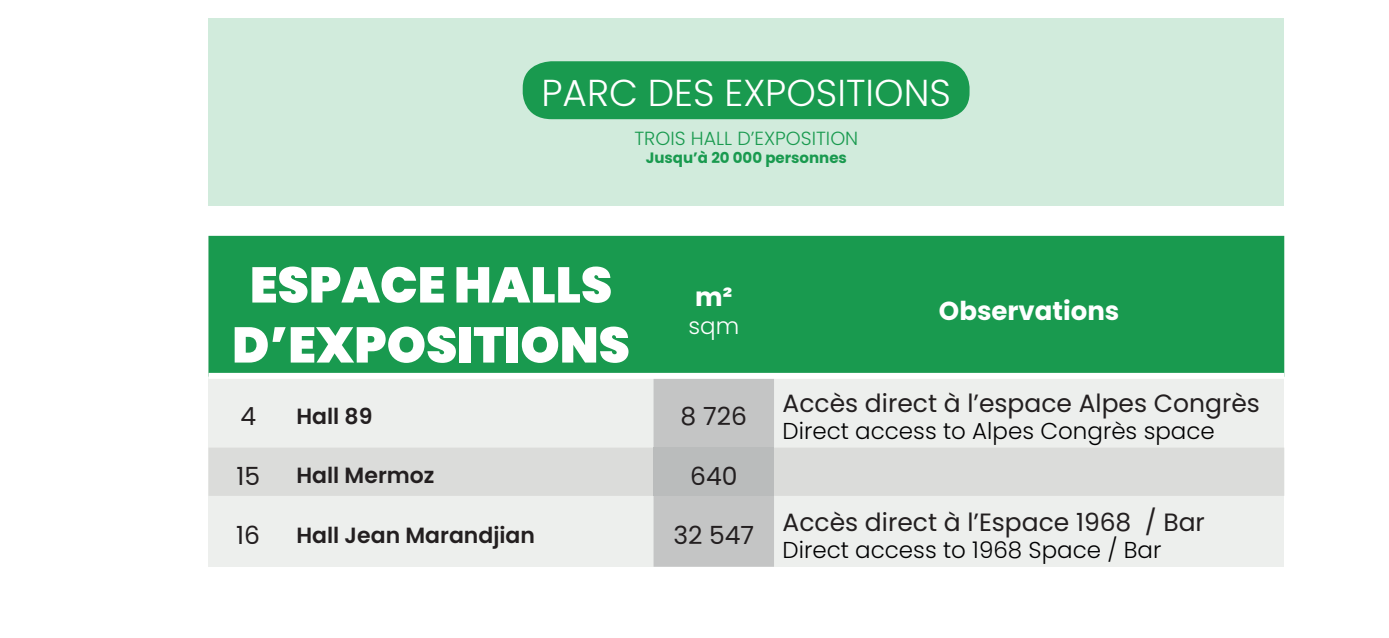
<style>
.page{position:relative;width:1389px;height:638px;background:#fff}
.page>*{position:absolute;margin:0;border:0;box-sizing:border-box;transform-origin:0 0}
.t1{font:900 50px/60px "Poppins";color:#fff;text-align:center}
.t2{font:300 37.5px "Poppins";color:#fff}
.t3{font:700 26px "Poppins";color:#fff}
.t4{font:25px "Poppins";color:#231f20}
.t5{font:300 23px "Poppins";color:#000001}
.t6{font:300 23px "Poppins";color:#fff}
.t7{font:600 22px "Poppins";color:#231f20}
.t8{font:300 19px "Poppins";color:#199a4f}
.t9{font:700 15px "Poppins";color:#199a4f}
</style>
<div class="page">
<div style="left:209px;top:236px;width:1075px;height:331px;background:#edefed"></div>
<div style="left:209px;top:236px;width:1075px;height:137px;background:#199a4f"></div>
<div style="left:653px;top:379px;width:121px;height:188px;background:#c4c5c5"></div>
<div style="left:209px;top:447px;width:1075px;height:49px;background:#dbdcda"></div>
<div style="left:654px;top:447px;width:120px;height:49px;background:#babcbc"></div>
<div style="left:209px;top:373px;width:1075px;height:6px;background:#fff"></div>
<div style="left:208px;top:18px;width:1076px;height:188px;background:#d1ebdc"></div>
<div style="left:523px;top:61px;width:447px;height:58px;background:#199a4f"></div>
<h2 class="t2" style="left:541px;top:71px;width:411px">PARC DES EXPOSITIONS</h2>
<p class="t8" style="left:634px;top:127px;width:225px">TROIS HALL D’EXPOSITION</p>
<p class="t9" style="left:646px;top:149px;width:203px">Jusqu’à 20 000 personnes</p>
<h1 class="t1" style="left:232px;top:255px;width:399px">ESPACE HALLS<br>D’EXPOSITIONS</h1>
<p class="t3" style="left:695px;top:282px;width:39px">m²</p>
<p class="t6" style="left:688px;top:312px;width:52px">sqm</p>
<p class="t4" style="left:240px;top:402px;width:17px">4</p>
<p class="t7" style="left:296px;top:403px;width:78px">Hall 89</p>
<p class="t4" style="left:681px;top:402px;width:68px">8 726</p>
<p class="t4" style="left:236px;top:461px;width:25px">15</p>
<p class="t7" style="left:296px;top:463px;width:140px">Hall Mermoz</p>
<p class="t4" style="left:690px;top:461px;width:49px">640</p>
<p class="t4" style="left:236px;top:521px;width:25px">16</p>
<p class="t7" style="left:296px;top:522px;width:240px">Hall Jean Marandjian</p>
<p class="t4" style="left:673px;top:521px;width:82px">32 547</p>
<p class="t3" style="left:939px;top:296px;width:182px">Observations</p>
<p class="t4" style="left:783px;top:388px;width:479px">Accès direct à l’espace Alpes Congrès</p>
<p class="t5" style="left:783px;top:418px;width:434px">Direct access to Alpes Congrès space</p>
<p class="t4" style="left:783px;top:507px;width:424px">Accès direct à l’Espace 1968 / Bar</p>
<p class="t5" style="left:783px;top:537px;width:380px">Direct access to 1968 Space / Bar</p>
</div>
